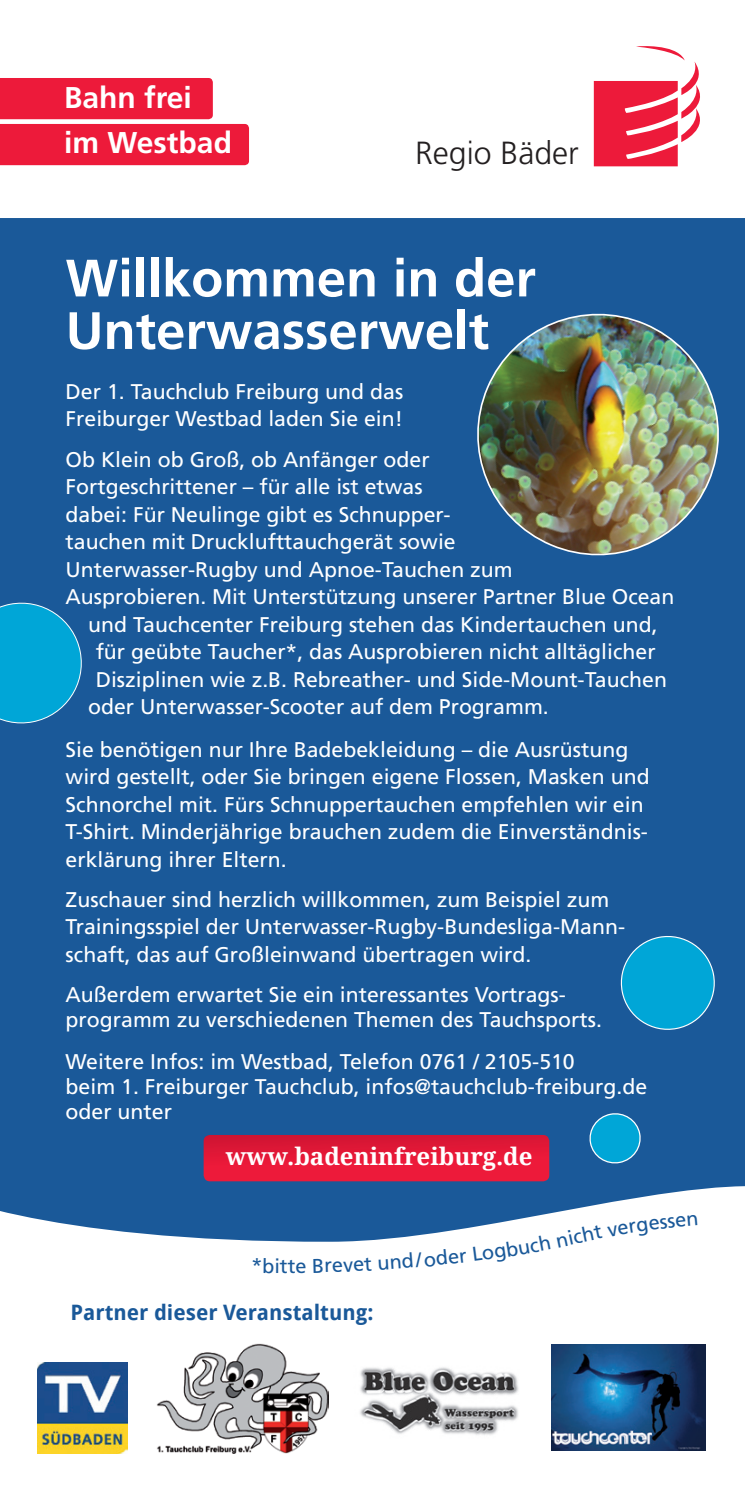
<style>
.page{position:relative;width:745px;height:1489px;background:#fff}
.page>*{position:absolute;margin:0;border:0;box-sizing:border-box;transform-origin:0 0}
.t1{font:700 52.5px/52.5px "Frutiger LT Std";color:#fff}
.t2{font:300 32px "Frutiger LT Std";color:#231f20}
.t3{font:700 30px/45px "Frutiger LT Std";color:#fff}
.t4{font:700 24px "Droid Serif";color:#fff}
.t5{font:21.25px/27.5px "Frutiger LT Std";color:#fff}
.t6{font:700 21.25px "Droid Sans";color:#1a5999}
.t7{font:20px "Frutiger LT Std";color:#1a5999}
</style>
<div class="page">
<div style="left:0;top:218px;width:744px;height:949px;background:#1a5999"></div>
<svg style="left:587px;top:1111px;width:54px;height:53px;background:#1895c7"></svg>
<svg style="left:0;top:1167px;width:744px;height:212px"></svg>
<img style="left:157px;top:1343px;width:171px;height:110px">
<img style="left:349px;top:1344px;width:183px;height:91px">
<img style="left:551px;top:1344px;width:154px;height:106px">
<svg style="left:203px;top:1134px;width:346px;height:47px;background:#df193a"></svg>
<img style="left:459px;top:296px;width:275px;height:277px">
<svg style="left:0;top:598px;width:86px;height:130px;background:#0b94c7"></svg>
<svg style="left:617px;top:932px;width:100px;height:101px;background:#1090c4"></svg>
<svg style="left:0;top:78px;width:249px;height:87px;background:#ef3652"></svg>
<svg style="left:593px;top:46px;width:107px;height:120px"></svg>
<img style="left:37px;top:1362px;width:91px;height:90px">
<svg style="left:252px;top:1257px;width:21px;height:15px"></svg>
<svg style="left:296px;top:1257px;width:75px;height:15px"></svg>
<svg style="left:378px;top:1234px;width:172px;height:35px"></svg>
<svg style="left:556px;top:1214px;width:141px;height:33px"></svg>
<h3 class="t3" style="left:64px;top:75px;width:169px">Bahn frei im Westbad</h3>
<h2 class="t2" style="left:415px;top:134px;width:165px">Regio Bäder</h2>
<h1 class="t1" style="left:66px;top:252px;width:471px">Willkommen in der<br>Unterwasserwelt</h1>
<p class="t5" style="left:66px;top:378px;width:339px">Der 1. Tauchclub Freiburg und das<br>Freiburger Westbad laden Sie ein!</p>
<p class="t5" style="left:66px;top:445px;width:365px">Ob Klein ob Groß, ob Anfänger oder</p>
<p class="t5" style="left:66px;top:473px;width:358px">Fortgeschrittener – für alle ist etwas</p>
<p class="t5" style="left:66px;top:500px;width:386px">dabei: Für Neulinge gibt es Schnupper-</p>
<p class="t5" style="left:66px;top:528px;width:391px">tauchen mit Drucklufttauchgerät sowie</p>
<p class="t5" style="left:66px;top:555px;width:448px">Unterwasser-Rugby und Apnoe-Tauchen zum</p>
<p class="t5" style="left:66px;top:583px;width:610px">Ausprobieren. Mit Unterstützung unserer Partner Blue Ocean</p>
<p class="t5" style="left:88px;top:610px;width:570px">und Tauchcenter Freiburg stehen das Kindertauchen und,</p>
<p class="t5" style="left:96px;top:638px;width:561px">für geübte Taucher*, das Ausprobieren nicht alltäglicher</p>
<p class="t5" style="left:96px;top:665px;width:572px">Disziplinen wie z.B. Rebreather- und Side-Mount-Tauchen</p>
<p class="t5" style="left:88px;top:693px;width:462px">oder Unterwasser-Scooter auf dem Programm.</p>
<p class="t5" style="left:66px;top:735px;width:585px">Sie benötigen nur Ihre Badebekleidung – die Ausrüstung wird gestellt, oder Sie bringen eigene Flossen, Masken und Schnorchel mit. Fürs Schnuppertauchen empfehlen wir ein T-Shirt. Minderjährige brauchen zudem die Einverständnis&shy;erklärung ihrer Eltern.</p>
<p class="t5" style="left:66px;top:885px;width:560px">Zuschauer sind herzlich willkommen, zum Beispiel zum<br>Trainingsspiel der Unterwasser-Rugby-Bundesliga-Mann&shy;schaft, das auf Großleinwand übertragen wird.</p>
<p class="t5" style="left:66px;top:981px;width:537px;line-height:25px">Außerdem erwartet Sie ein interessantes Vortrags&shy;programm zu verschiedenen Themen des Tauchsports.</p>
<p class="t5" style="left:66px;top:1049px;width:582px;line-height:25px">Weitere Infos: im Westbad, Telefon 0761 / 2105-510<br>beim 1. Freiburger Tauchclub, infos@tauchclub-freiburg.de oder unter</p>
<p class="t4" style="left:226px;top:1141px;width:308px">www.badeninfreiburg.de</p>
<p class="t7" style="left:274px;top:1253px;width:23px">itt</p>
<p class="t6" style="left:71px;top:1298px;width:304px">Partner dieser Veranstaltung:</p>
</div>
